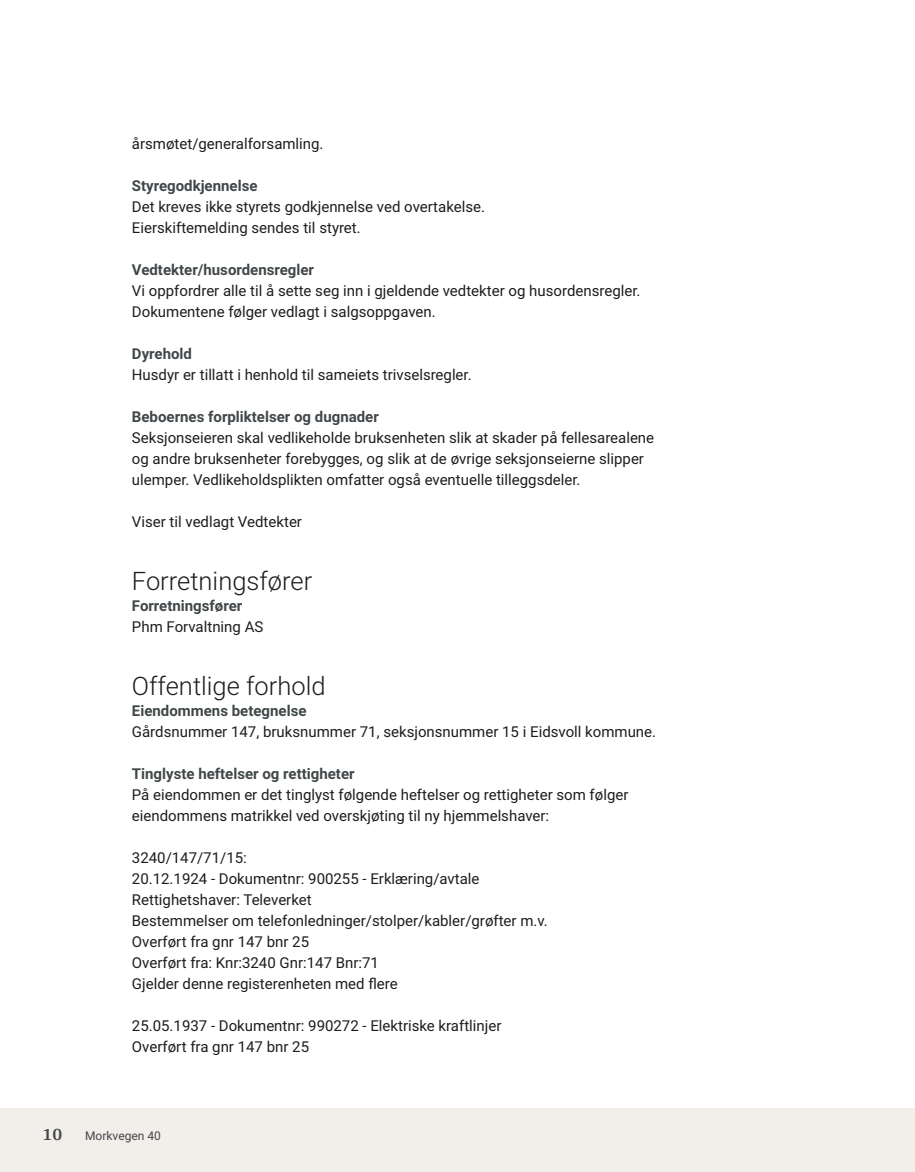
<style>
.page{position:relative;width:915px;height:1172px;background:#fff}
.page>*{position:absolute;margin:0;border:0;box-sizing:border-box;transform-origin:0 0}
.t1{font:300 25.5px "Roboto Vitec";color:#1d1d1b}
.t2{font:700 18px "Arya";color:#414749}
.t3{font:15px/21px "Roboto Vitec";color:#1d1d1b}
.t4{font:700 15px "Roboto Vitec";color:#414749}
.t5{font:12px "Roboto Vitec";color:#414749}
</style>
<div class="page">
<div style="left:0;top:1108px;width:914px;height:64px;background:#f2eeea"></div>
<p class="t3" style="left:132px;top:132px;width:193px">årsmøtet/generalforsamling.</p>
<p class="t4" style="left:132px;top:175px;width:127px">Styregodkjennelse</p>
<p class="t3" style="left:132px;top:195px;width:354px">Det kreves ikke styrets godkjennelse ved overtakelse.<br>Eierskiftemelding sendes til styret.</p>
<p class="t4" style="left:132px;top:259px;width:184px">Vedtekter/husordensregler</p>
<p class="t3" style="left:132px;top:279px;width:510px">Vi oppfordrer alle til å sette seg inn i gjeldende vedtekter og husordensregler.<br>Dokumentene følger vedlagt i salgsoppgaven.</p>
<p class="t4" style="left:132px;top:343px;width:62px">Dyrehold</p>
<p class="t3" style="left:132px;top:363px;width:341px">Husdyr er tillatt i henhold til sameiets trivselsregler.</p>
<p class="t4" style="left:132px;top:406px;width:248px">Beboernes forpliktelser og dugnader</p>
<p class="t3" style="left:132px;top:426px;width:523px">Seksjonseieren skal vedlikeholde bruksenheten slik at skader på fellesarealene og andre bruksenheter forebygges, og slik at de øvrige seksjonseierne slipper ulemper. Vedlikeholdsplikten omfatter også eventuelle tilleggsdeler.</p>
<p class="t3" style="left:132px;top:510px;width:171px">Viser til vedlagt Vedtekter</p>
<h1 class="t1" style="left:132px;top:563px;width:182px">Forretningsfører</h1>
<p class="t4" style="left:132px;top:595px;width:112px">Forretningsfører</p>
<p class="t3" style="left:132px;top:615px;width:133px">Phm Forvaltning AS</p>
<h1 class="t1" style="left:132px;top:668px;width:195px">Offentlige forhold</h1>
<p class="t4" style="left:132px;top:700px;width:176px">Eiendommens betegnelse</p>
<p class="t3" style="left:132px;top:720px;width:525px">Gårdsnummer 147, bruksnummer 71, seksjonsnummer 15 i Eidsvoll kommune.</p>
<p class="t4" style="left:132px;top:763px;width:224px">Tinglyste heftelser og rettigheter</p>
<p class="t3" style="left:132px;top:783px;width:498px">På eiendommen er det tinglyst følgende heftelser og rettigheter som følger eiendommens matrikkel ved overskjøting til ny hjemmelshaver:</p>
<p class="t3" style="left:132px;top:846px;width:417px">3240/147/71/15:<br>20.12.1924 ‑ Dokumentnr: 900255 ‑ Erklæring/avtale Rettighetshaver: Televerket<br>Bestemmelser om telefonledninger/stolper/kabler/grøfter m.v.<br>Overført fra gnr 147 bnr 25<br>Overført fra: Knr:3240 Gnr:147 Bnr:71<br>Gjelder denne registerenheten med flere</p>
<p class="t3" style="left:132px;top:1014px;width:371px">25.05.1937 ‑ Dokumentnr: 990272 ‑ Elektriske kraftlinjer<br>Overført fra gnr 147 bnr 25</p>
<p class="t2" style="left:43px;top:1123px;width:21px">10</p>
<p class="t5" style="left:85px;top:1127px;width:77px">Morkvegen 40</p>
</div>
